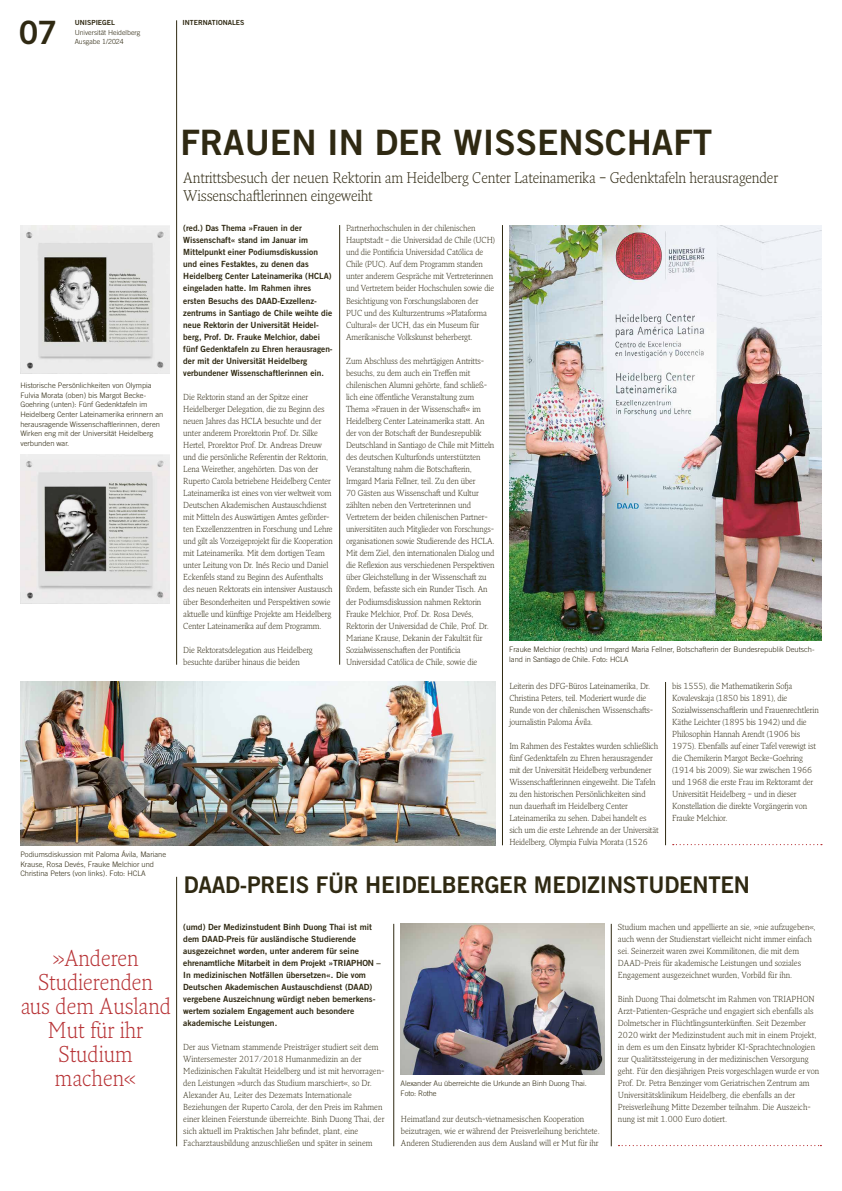
<style>
.page{position:relative;width:842px;height:1191px;background:#fff}
.page>*{position:absolute;margin:0;border:0;box-sizing:border-box;transform-origin:0 0}
.t1{font:35px "Trade Gothic LT Pro Bd 2";color:#2f2912}
.t2{font:32.2px "Trade Gothic LT Pro Bd 2";color:#2f2912}
.t3{font:23px "Trade Gothic LT Pro Bd 2";letter-spacing:-.01em;color:#2f2912}
.t4{font:300 22.3px/24px "Fresco Pro";color:#b73235;text-align:center}
.t5{font:300 15px/18px "Fresco Pro";letter-spacing:-.01em;color:#2f2912}
.t6{font:300 8.5px/12px "Fresco Pro";letter-spacing:-.01em;color:#2f2912}
.t7{font:8.5px/12px "Trade Gothic LT Pro Bd 2";color:#2f2912}
.t8{font:300 7.5px/9.6px "Trade Gothic LT Pro";color:#2f2912}
.t9{font:300 7px/9.1px "Trade Gothic LT Pro";color:#2f2912}
.t10{font:7px "Trade Gothic LT Pro Bd 2";color:#2f2912}
</style>
<div class="page">
<svg style="left:618px;top:1145px;width:203px;height:1px"></svg>
<svg style="left:673px;top:844px;width:149px;height:1px"></svg>
<hr style="left:176px;top:20px;width:1px;height:644px;background:#2f2912">
<hr style="left:176px;top:876px;width:1px;height:270px;background:#2f2912">
<hr style="left:339px;top:225px;width:1px;height:439px;background:#2f2912">
<hr style="left:502px;top:225px;width:1px;height:620px;background:#2f2912">
<hr style="left:665px;top:682px;width:1px;height:163px;background:#2f2912">
<hr style="left:394px;top:924px;width:1px;height:222px;background:#2f2912">
<hr style="left:611px;top:924px;width:1px;height:222px;background:#2f2912">
<img style="left:401px;top:924px;width:204px;height:150px">
<img style="left:20px;top:682px;width:476px;height:163px">
<img style="left:20px;top:454px;width:150px;height:149px">
<img style="left:20px;top:225px;width:150px;height:149px">
<img style="left:509px;top:225px;width:313px;height:415px">
<h2 class="t2" style="left:19px;top:12px;width:40px">07</h2>
<p class="t10" style="left:75px;top:19px;width:42px">UNISPIEGEL</p>
<p class="t10" style="left:183px;top:19px;width:63px">INTERNATIONALES</p>
<p class="t9" style="left:75px;top:27px;width:67px">Universität Heidelberg<br>Ausgabe 1/2024</p>
<p class="t8" style="left:20px;top:380px;width:144px">Historische Persönlichkeiten von Olympia Fulvia Morata (oben) bis Margot Becke-Goehring (unten): Fünf Gedenktafeln im Heidelberg Center Lateinamerika erinnern an herausragende Wissenschaftlerinnen, deren Wirken eng mit der Universität Heidelberg verbunden war.</p>
<p class="t8" style="left:20px;top:849px;width:147px">Podiumsdiskussion mit Paloma Ávila, Mariane<br>Krause, Rosa Devés, Frauke Melchior und<br>Christina Peters (von links). Foto: HCLA</p>
<h3 class="t4" style="left:20px;top:945px;width:152px">»Anderen<br>Studierenden<br>aus dem Ausland<br>Mut für ihr<br>Studium machen«</h3>
<h1 class="t1" style="left:180px;top:121px;width:533px">FRAUEN IN DER WISSENSCHAFT</h1>
<h3 class="t5" style="left:183px;top:168px;width:596px">Antrittsbesuch der neuen Rektorin am Heidelberg Center Lateinamerika – Gedenktafeln herausragender<br>Wissenschaftlerinnen eingeweiht</h3>
<p class="t7" style="left:183px;top:222px;width:151px">(red.) Das Thema »Frauen in der Wissenschaft« stand im Januar im Mittelpunkt einer Podiumsdiskussion und eines Festaktes, zu denen das Heidelberg Center Lateinamerika (HCLA) eingeladen hatte. Im Rahmen ihres ersten Besuchs des DAAD-Exzellenz&shy;zentrums in Santiago de Chile weihte die neue Rektorin der Universität Heidel&shy;berg, Prof. Dr. Frauke Melchior, dabei fünf Gedenktafeln zu Ehren herausragen&shy;der mit der Universität Heidelberg verbundener Wissenschaftlerinnen ein.</p>
<p class="t6" style="left:183px;top:390px;width:151px">Die Rektorin stand an der Spitze einer Heidelberger Delegation, die zu Beginn des neuen Jahres das HCLA besuchte und der unter anderem Prorektorin Prof. Dr. Silke Hertel, Prorektor Prof. Dr. Andreas Dreuw und die persönliche Referentin der Rektorin, Lena Weirether, angehörten. Das von der Ruperto Carola betriebene Heidelberg Center Lateinamerika ist eines von vier weltweit vom Deutschen Akademischen Austauschdienst mit Mitteln des Auswärtigen Amtes geförder-- ten Exzellenzzentren in Forschung und Lehre und gilt als Vorzeigeprojekt für die Kooperation mit Lateinamerika. Mit dem dortigen Team unter Leitung von Dr. Inés Recio und Daniel Eckenfels stand zu Beginn des Aufenthalts des neuen Rektorats ein intensiver Austausch über Besonderheiten und Perspektiven sowie aktuelle und künftige Projekte am Heidelberg Center Lateinamerika auf dem Programm.</p>
<p class="t6" style="left:183px;top:643px;width:131px">Die Rektoratsdelegation aus Heidelberg besuchte darüber hinaus die beiden</p>
<p class="t6" style="left:346px;top:222px;width:150px">Partnerhochschulen in der chilenischen Hauptstadt – die Universidad de Chile (UCH) und die Pontificia Universidad Católica de Chile (PUC). Auf dem Programm standen unter anderem Gespräche mit Vertreterinnen und Vertretern beider Hochschulen sowie die Besichtigung von Forschungslaboren der PUC und des Kulturzentrums »Plataforma Cultural« der UCH, das ein Museum für Amerikanische Volkskunst beherbergt.</p>
<p class="t6" style="left:346px;top:354px;width:150px">Zum Abschluss des mehrtägigen Antritts&shy;besuchs, zu dem auch ein Treffen mit chilenischen Alumni gehörte, fand schließ&shy;lich eine öffentliche Veranstaltung zum Thema »Frauen in der Wissenschaft« im Heidelberg Center Lateinamerika statt. An der von der Botschaft der Bundesrepublik Deutschland in Santiago de Chile mit Mitteln des deutschen Kulturfonds unterstützten Veranstaltung nahm die Botschafterin, Irmgard Maria Fellner, teil. Zu den über<br>70 Gästen aus Wissenschaft und Kultur zählten neben den Vertreterinnen und Vertretern der beiden chilenischen Partner&shy;universitäten auch Mitglieder von Forschungs&shy;organisationen sowie Studierende des HCLA.<br>Mit dem Ziel, den internationalen Dialog und die Reflexion aus verschiedenen Perspektiven über Gleichstellung in der Wissenschaft zu fördern, befasste sich ein Runder Tisch. An der Podiumsdiskussion nahmen Rektorin Frauke Melchior, Prof. Dr. Rosa Devés, Rektorin der Universidad de Chile, Prof. Dr.<br>Mariane Krause, Dekanin der Fakultät für Sozialwissenschaften der Pontificia Universidad Católica de Chile, sowie die</p>
<p class="t8" style="left:509px;top:645px;width:307px">Frauke Melchior (rechts) und Irmgard Maria Fellner, Botschafterin der Bundesrepublik Deutsch&shy;land in Santiago de Chile. Foto: HCLA</p>
<p class="t6" style="left:509px;top:679px;width:146px">Leiterin des DFG-Büros Lateinamerika, Dr.<br>Christina Peters, teil. Moderiert wurde die Runde von der chilenischen Wissenschafts&shy;journalistin Paloma Ávila.</p>
<p class="t6" style="left:509px;top:739px;width:151px">Im Rahmen des Festaktes wurden schließlich fünf Gedenktafeln zu Ehren herausragender mit der Universität Heidelberg verbundener Wissenschaftlerinnen eingeweiht. Die Tafeln zu den historischen Persönlichkeiten sind nun dauerhaft im Heidelberg Center Lateinamerika zu sehen. Dabei handelt es sich um die erste Lehrende an der Universität Heidelberg, Olympia Fulvia Morata (1526</p>
<p class="t6" style="left:672px;top:679px;width:148px">bis 1555), die Mathematikerin Sofja Kovalevskaja (1850 bis 1891), die Sozialwissenschaftlerin und Frauenrechtlerin Käthe Leichter (1895 bis 1942) und die Philosophin Hannah Arendt (1906 bis 1975). Ebenfalls auf einer Tafel verewigt ist die Chemikerin Margot Becke-Goehring (1914 bis 2009). Sie war zwischen 1966 und 1968 die erste Frau im Rektoramt der Universität Heidelberg – und in dieser Konstellation die direkte Vorgängerin von Frauke Melchior.</p>
<h3 class="t3" style="left:184px;top:871px;width:568px">DAAD-PREIS FÜR HEIDELBERGER MEDIZINSTUDENTEN</h3>
<p class="t7" style="left:183px;top:920px;width:199px">(umd) Der Medizinstudent Binh Duong Thai ist mit dem DAAD-Preis für ausländische Studierende ausgezeichnet worden, unter anderem für seine ehrenamtliche Mitarbeit in dem Projekt »TRIAPHON – In medizinischen Notfällen übersetzen«. Die vom Deutschen Akademischen Austauschdienst (DAAD) vergebene Auszeichnung würdigt neben bemerkens&shy;wertem sozialem Engagement auch besondere akademische Leistungen.</p>
<p class="t6" style="left:183px;top:1040px;width:203px">Der aus Vietnam stammende Preisträger studiert seit dem Wintersemester 2017/2018 Humanmedizin an der Medizinischen Fakultät Heidelberg und ist mit hervorragen&shy;den Leistungen »durch das Studium marschiert«, so Dr.<br>Alexander Au, Leiter des Dezernats Internationale Beziehungen der Ruperto Carola, der den Preis im Rahmen einer kleinen Feierstunde überreichte. Binh Duong Thai, der sich aktuell im Praktischen Jahr befindet, plant, eine Facharztausbildung anzuschließen und später in seinem</p>
<p class="t8" style="left:401px;top:1078px;width:188px">Alexander Au überreichte die Urkunde an Binh Duong Thai.<br>Foto: Rothe</p>
<p class="t6" style="left:401px;top:1113px;width:200px">Heimatland zur deutsch-vietnamesischen Kooperation beizutragen, wie er während der Preisverleihung berichtete.<br>Anderen Studierenden aus dem Ausland will er Mut für ihr</p>
<p class="t6" style="left:618px;top:920px;width:199px">Studium machen und appellierte an sie, »nie aufzugeben«, auch wenn der Studienstart vielleicht nicht immer einfach sei. Seinerzeit waren zwei Kommilitonen, die mit dem DAAD-Preis für akademische Leistungen und soziales Engagement ausgezeichnet wurden, Vorbild für ihn.</p>
<p class="t6" style="left:618px;top:992px;width:203px">Binh Duong Thai dolmetscht im Rahmen von TRIAPHON Arzt-Patienten-Gespräche und engagiert sich ebenfalls als Dolmetscher in Flüchtlingsunterkünften. Seit Dezember 2020 wirkt der Medizinstudent auch mit in einem Projekt, in dem es um den Einsatz hybrider KI-Sprachtechnologien zur Qualitätssteigerung in der medizinischen Versorgung geht. Für den diesjährigen Preis vorgeschlagen wurde er von Prof. Dr. Petra Benzinger vom Geriatrischen Zentrum am Universitätsklinikum Heidelberg, die ebenfalls an der Preisverleihung Mitte Dezember teilnahm. Die Auszeich&shy;nung ist mit 1.000 Euro dotiert.</p>
</div>
